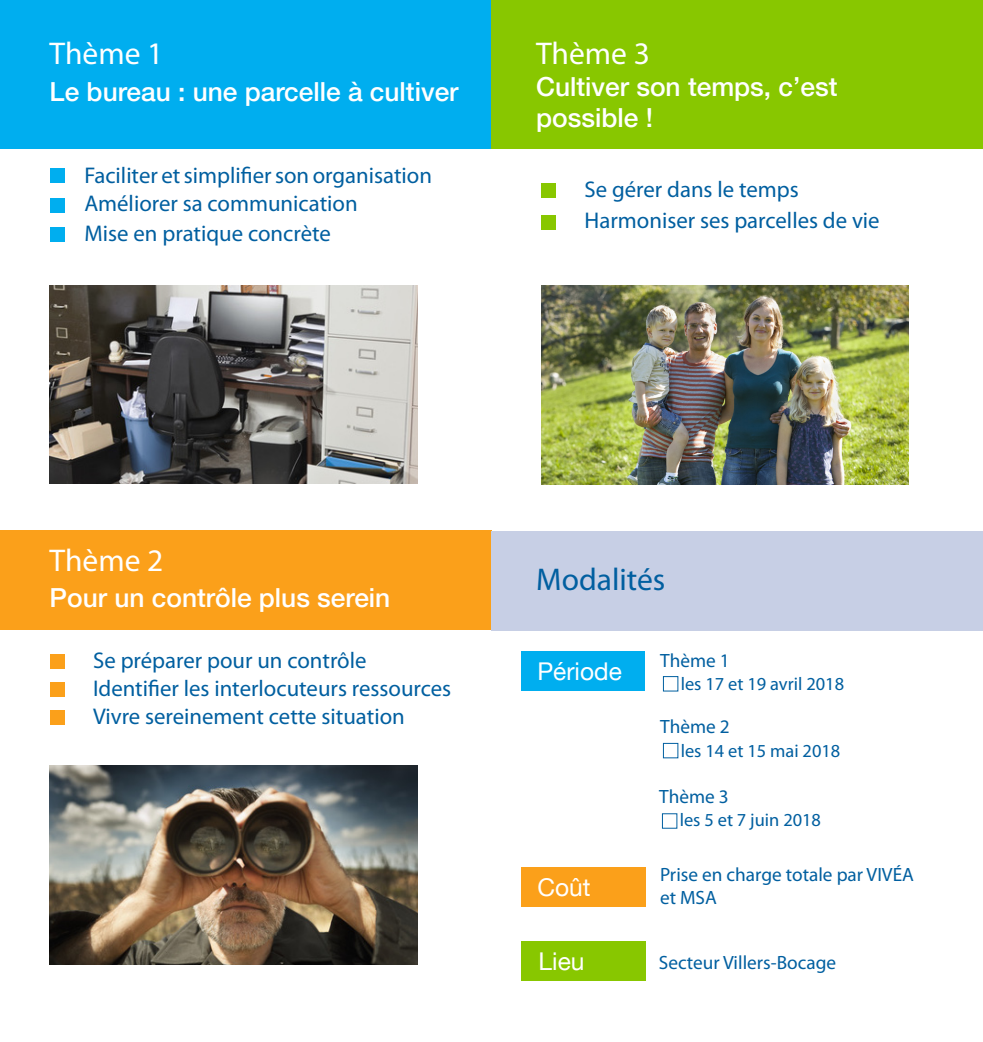
<style>
.page{position:relative;width:983px;height:1042px;background:#fff}
.page>*{position:absolute;margin:0;border:0;box-sizing:border-box;transform-origin:0 0}
.t1{font:31.5px "Myriad Pro";color:#fff}
.t2{font:31.5px "Myriad Pro";color:#015fa0}
.t3{font:500 26.25px/31.5px "Helvetica Neue LT";color:#fff}
.t4{font:24.5px "Helvetica Neue LT";color:#fff}
.t5{font:22.75px "Myriad Pro";color:#015fa0}
.t6{font:19.25px "Myriad Pro";color:#015fa0}
.t7{font:18.38px "Myriad Pro";color:#015fa0}
</style>
<div class="page">
<div style="left:50px;top:168px;width:14px;height:15px;background:#00aeef"></div>
<div style="left:50px;top:198px;width:14px;height:14px;background:#00aeef"></div>
<div style="left:50px;top:227px;width:14px;height:15px;background:#00aeef"></div>
<div style="left:50px;top:654px;width:14px;height:15px;background:#fba01a"></div>
<div style="left:50px;top:682px;width:14px;height:15px;background:#fba01a"></div>
<div style="left:50px;top:710px;width:14px;height:15px;background:#fba01a"></div>
<img style="left:50px;top:765px;width:367px;height:199px">
<img style="left:50px;top:285px;width:367px;height:199px">
<div style="left:541px;top:183px;width:15px;height:15px;background:#88c700"></div>
<div style="left:541px;top:215px;width:15px;height:14px;background:#88c700"></div>
<img style="left:541px;top:286px;width:367px;height:198px">
<div style="left:521px;top:651px;width:123px;height:40px;background:#00aeef"></div>
<div style="left:521px;top:867px;width:124px;height:39px;background:#fba01a"></div>
<div style="left:0;top:0;width:491px;height:149px;background:#00aeef"></div>
<div style="left:0;top:531px;width:491px;height:99px;background:#fba01a"></div>
<div style="left:491px;top:531px;width:491px;height:99px;background:#c7cfe5"></div>
<div style="left:491px;top:0;width:491px;height:149px;background:#88c700"></div>
<div style="left:662px;top:676px;width:16px;height:15px;border:1px solid #015fa0"></div>
<div style="left:662px;top:743px;width:16px;height:15px;border:1px solid #015fa0"></div>
<div style="left:521px;top:941px;width:124px;height:40px;background:#88c700"></div>
<p class="t1" style="left:50px;top:34px;width:115px">Thème 1</p>
<p class="t3" style="left:50px;top:76px;width:410px">Le bureau : une parcelle à cultiver</p>
<p class="t5" style="left:84px;top:161px;width:349px">Faciliter et simplifier son organisation</p>
<p class="t5" style="left:84px;top:190px;width:275px">Améliorer sa communication</p>
<p class="t5" style="left:84px;top:219px;width:248px">Mise en pratique concrète</p>
<p class="t1" style="left:536px;top:34px;width:115px">Thème 3</p>
<p class="t3" style="left:536px;top:71px;width:303px">Cultiver son temps, c’est possible !</p>
<p class="t5" style="left:584px;top:175px;width:216px">Se gérer dans le temps</p>
<p class="t5" style="left:584px;top:207px;width:296px">Harmoniser ses parcelles de vie</p>
<p class="t1" style="left:50px;top:540px;width:115px">Thème 2</p>
<p class="t3" style="left:50px;top:582px;width:342px">Pour un contrôle plus serein</p>
<p class="t5" style="left:93px;top:646px;width:275px">Se préparer pour un contrôle</p>
<p class="t5" style="left:93px;top:674px;width:359px">Identifier les interlocuteurs ressources</p>
<p class="t5" style="left:93px;top:702px;width:313px">Vivre sereinement cette situation</p>
<p class="t2" style="left:536px;top:560px;width:131px">Modalités</p>
<p class="t4" style="left:537px;top:656px;width:86px">Période</p>
<p class="t4" style="left:537px;top:872px;width:55px">Coût</p>
<p class="t6" style="left:660px;top:649px;width:71px">Thème 1</p>
<p class="t7" style="left:680px;top:673px;width:165px">les 17 et 19 avril 2018</p>
<p class="t6" style="left:660px;top:714px;width:71px">Thème 2</p>
<p class="t7" style="left:680px;top:740px;width:161px">les 14 et 15 mai 2018</p>
<p class="t6" style="left:659px;top:784px;width:71px">Thème 3</p>
<p class="t7" style="left:679px;top:808px;width:143px">les 5 et 7 juin 2018</p>
<p class="t6" style="left:659px;top:863px;width:255px">Prise en charge totale par VIVÉA</p>
<p class="t6" style="left:659px;top:886px;width:58px">et MSA</p>
<p class="t4" style="left:538px;top:946px;width:47px">Lieu</p>
<p class="t6" style="left:658px;top:951px;width:179px">Secteur Villers-Bocage</p>
</div>
